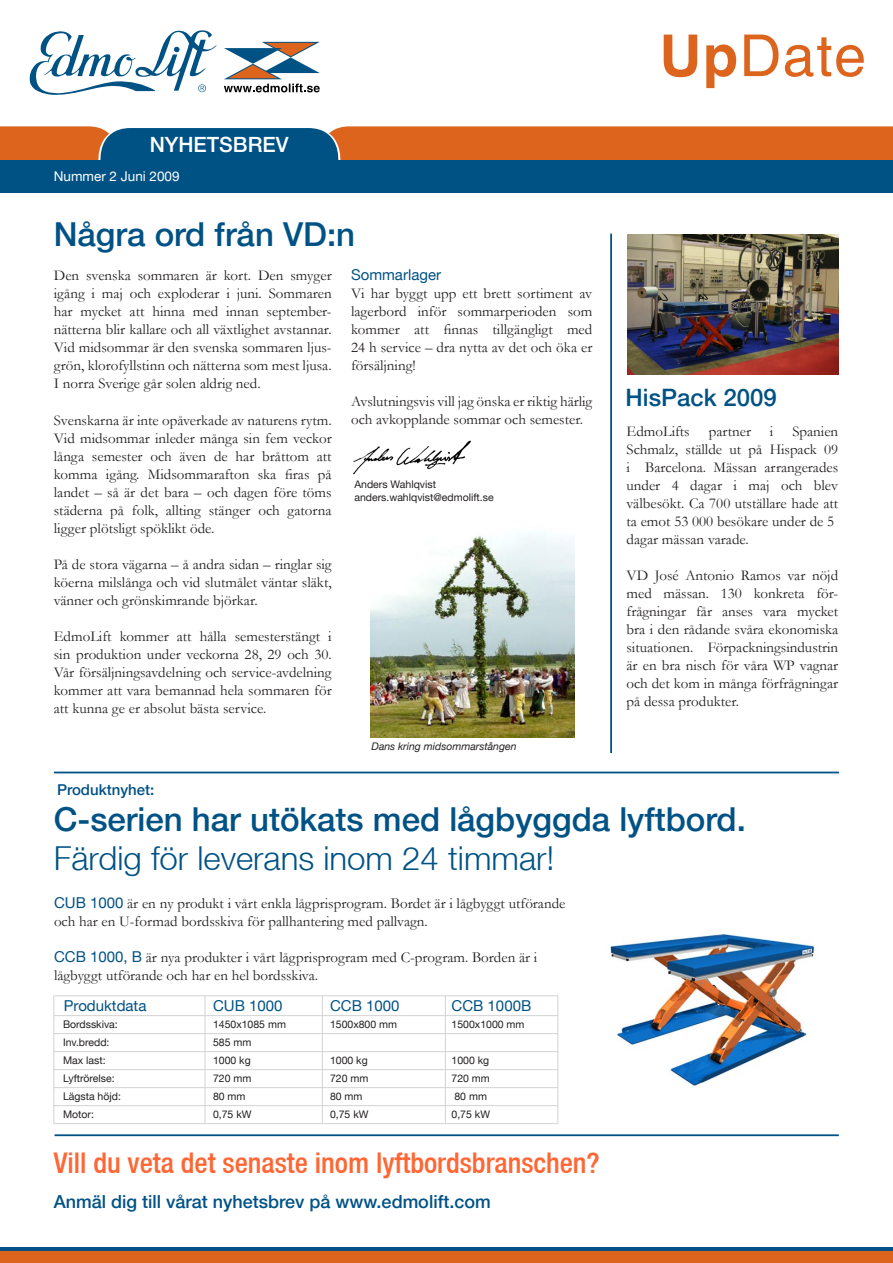
<style>
.page{position:relative;width:893px;height:1263px;background:#fff}
.page>*{position:absolute;margin:0;border:0;box-sizing:border-box;transform-origin:0 0}
.t1{font:500 33px "Helvetica Neue LT";color:#005285}
.t2{font:300 33px "Helvetica Neue LT";color:#005285}
.t3{font:500 condensed 28.5px "Helvetica Neue LT";color:#f63}
.t4{font:500 24px "Helvetica Neue LT";color:#005285}
.t5{font:500 21px "Helvetica Neue LT";color:#fff}
.t6{font:500 18px "Helvetica Neue LT";color:#005285}
.t7{font:15px/18px "Garamond";color:#231f20;text-align:justify}
.t8{font:15px "Helvetica Neue LT";color:#005285}
.t9{font:500 15px "Helvetica Neue LT";color:#005285}
.t10{font:13.5px "Helvetica Neue LT";color:#fff}
.t11{font:10.5px "Helvetica Neue LT";color:#231f20}
.t12{font:italic 10.5px "Helvetica Neue LT";color:#231f20}
.s1{font-family:"Helvetica Neue LT";color:#005285}
</style>
<div class="page">
<hr style="left:0;top:1247px;width:893px;height:4px;background:#005285">
<div style="left:0;top:1251px;width:893px;height:12px;background:#dc641c"></div>
<svg style="left:664px;top:35px;width:33px;height:42px"></svg>
<svg style="left:706px;top:45px;width:30px;height:43px"></svg>
<svg style="left:744px;top:35px;width:35px;height:41px"></svg>
<svg style="left:785px;top:37px;width:79px;height:40px"></svg>
<svg style="left:0;top:126px;width:893px;height:35px;background:#a3643e"></svg>
<div style="left:0;top:161px;width:893px;height:32px;background:#005285"></div>
<svg style="left:29px;top:30px;width:188px;height:65px"></svg>
<svg style="left:224px;top:42px;width:96px;height:50px"></svg>
<hr style="left:610px;top:234px;width:2px;height:519px;background:#005285">
<hr style="left:55px;top:1134px;width:784px;height:2px;background:#005285">
<img style="left:627px;top:234px;width:212px;height:140px">
<img style="left:370px;top:532px;width:204px;height:206px">
<img style="left:610px;top:934px;width:205px;height:152px">
<hr style="left:54px;top:772px;width:785px;height:1px;background:#005285">
<hr style="left:54px;top:1033px;width:504px;height:1px;background:#d4d3d2">
<hr style="left:53px;top:1051px;width:505px;height:1px;background:#d4d3d2">
<hr style="left:53px;top:1069px;width:505px;height:1px;background:#d4d3d2">
<hr style="left:53px;top:1087px;width:504px;height:1px;background:#d4d3d2">
<hr style="left:53px;top:1105px;width:505px;height:1px;background:#d4d3d2">
<hr style="left:53px;top:1123px;width:505px;height:1px;background:#d4d3d2">
<hr style="left:54px;top:1015px;width:504px;height:1px;background:#d4d3d2">
<hr style="left:205px;top:996px;width:1px;height:128px;background:#d4d3d2">
<hr style="left:322px;top:996px;width:1px;height:128px;background:#d4d3d2">
<hr style="left:445px;top:996px;width:1px;height:128px;background:#d4d3d2">
<hr style="left:557px;top:995px;width:1px;height:129px;background:#d4d3d2">
<hr style="left:53px;top:996px;width:1px;height:128px;background:#d4d3d2">
<hr style="left:53px;top:995px;width:505px;height:1px;background:#d4d3d2">
<img style="left:353px;top:440px;width:118px;height:35px">
<p class="t5" style="left:150px;top:132px;width:140px">NYHETSBREV</p>
<p class="t10" style="left:54px;top:168px;width:127px">Nummer 2 Juni 2009</p>
<p class="t1" style="left:54px;top:215px;width:303px">Några ord från VD:n</p>
<p class="t7" style="left:54px;top:265px;width:279px">Den svenska sommaren är kort. Den smyger igång i maj och exploderar i juni. Sommaren har mycket att hinna med innan september&shy;nätterna blir kallare och all växtlighet avstannar.<br>Vid midsommar är den svenska sommaren ljus&shy;grön, klorofyllstinn och nätterna som mest ljusa.<br>I norra Sverige går solen aldrig ned.</p>
<p class="t7" style="left:54px;top:411px;width:279px">Svenskarna är inte opåverkade av naturens rytm.<br>Vid midsommar inleder många sin fem veckor långa semester och även de har bråttom att komma igång. Midsommarafton ska firas på landet – så är det bara – och dagen före töms städerna på folk, allting stänger och gatorna ligger plötsligt spöklikt öde.</p>
<p class="t7" style="left:54px;top:555px;width:279px">På de stora vägarna – å andra sidan – ringlar sig köerna milslånga och vid slutmålet väntar släkt, vänner och grönskimrande björkar.</p>
<p class="t7" style="left:54px;top:627px;width:279px">EdmoLift kommer att hålla semesterstängt i sin produktion under veckorna 28, 29 och 30.<br>Vår försäljningsavdelning och service-avdelning kommer att vara bemannad hela sommaren för att kunna ge er absolut bästa service.</p>
<p class="t9" style="left:57px;top:780px;width:99px">Produktnyhet:</p>
<p class="t8" style="left:351px;top:266px;width:92px">Sommarlager</p>
<p class="t7" style="left:351px;top:284px;width:243px">Vi har byggt upp ett brett sortiment av lagerbord inför sommarperioden som kommer att finnas tillgängligt med 24 h service – dra nytta av det och öka er försäljning!</p>
<p class="t7" style="left:351px;top:392px;width:243px">Avslutningsvis vill jag önska er riktig härlig och avkopplande sommar och semester.</p>
<p class="t11" style="left:354px;top:478px;width:83px">Anders Wahlqvist</p>
<p class="t11" style="left:354px;top:491px;width:141px">anders.wahlqvist@edmolift.se</p>
<p class="t12" style="left:372px;top:740px;width:146px">Dans kring midsommarstången</p>
<p class="t4" style="left:626px;top:384px;width:153px">HisPack 2009</p>
<p class="t7" style="left:626px;top:422px;width:65px">EdmoLifts</p>
<p class="t7" style="left:709px;top:422px;width:44px">partner</p>
<p class="t7" style="left:770px;top:422px;width:5px">i</p>
<p class="t7" style="left:626px;top:422px;width:213px;text-indent:166px">Spanien Schmalz, ställde ut på Hispack 09 i Barcelona. Mässan arrangerades under 4 dagar i maj och blev välbesökt. Ca 700 utställare hade att ta emot 53 000 besökare under de 5</p>
<p class="t7" style="left:626px;top:530px;width:124px">dagar mässan varade.</p>
<p class="t7" style="left:626px;top:566px;width:213px">VD José Antonio Ramos var nöjd med mässan. 130 konkreta för&shy;frågningar får anses vara mycket bra i den rådande svåra ekonomiska situationen. Förpackningsindustrin är en bra nisch för våra WP vagnar och det kom in många förfrågningar på dessa produkter.</p>
<p class="t1" style="left:54px;top:799px;width:694px">C-serien har utökats med lågbyggda lyftbord.</p>
<p class="t2" style="left:54px;top:838px;width:502px">Färdig för leverans inom 24 timmar!</p>
<p class="t7" style="left:54px;top:894px;width:513px"><span class="s1">CUB 1000</span> är en ny produkt i vårt enkla lågprisprogram. Bordet är i lågbyggt utförande och har en U-formad bordsskiva för pallhantering med pallvagn.</p>
<p class="t7" style="left:54px;top:948px;width:485px"><span class="s1">CCB 1000, B</span> är nya produkter i vårt lågprisprogram med C-program. Borden är i</p>
<p class="t7" style="left:54px;top:966px;width:266px">lågbyggt utförande och har en hel bordsskiva.</p>
<p class="t8" style="left:213px;top:997px;width:71px">CUB 1000</p>
<p class="t8" style="left:330px;top:997px;width:71px">CCB 1000</p>
<p class="t8" style="left:452px;top:997px;width:81px">CCB 1000B</p>
<p class="t11" style="left:63px;top:1018px;width:56px">Bordsskiva:</p>
<p class="t11" style="left:213px;top:1018px;width:74px">1450x1085 mm</p>
<p class="t11" style="left:330px;top:1018px;width:69px">1500x800 mm</p>
<p class="t11" style="left:452px;top:1018px;width:74px">1500x1000 mm</p>
<p class="t11" style="left:63px;top:1036px;width:48px">Inv.bredd:</p>
<p class="t11" style="left:213px;top:1036px;width:40px">585 mm</p>
<p class="t11" style="left:63px;top:1054px;width:44px">Max last:</p>
<p class="t11" style="left:213px;top:1054px;width:39px">1000 kg</p>
<p class="t11" style="left:330px;top:1054px;width:39px">1000 kg</p>
<p class="t11" style="left:451px;top:1054px;width:39px">1000 kg</p>
<p class="t11" style="left:63px;top:1072px;width:53px">Lyftrörelse:</p>
<p class="t11" style="left:213px;top:1072px;width:40px">720 mm</p>
<p class="t11" style="left:330px;top:1072px;width:40px">720 mm</p>
<p class="t11" style="left:451px;top:1072px;width:40px">720 mm</p>
<p class="t11" style="left:63px;top:1090px;width:59px">Lägsta höjd:</p>
<p class="t11" style="left:213px;top:1090px;width:34px">80 mm</p>
<p class="t11" style="left:330px;top:1090px;width:34px">80 mm</p>
<p class="t11" style="left:454px;top:1090px;width:34px">80 mm</p>
<p class="t11" style="left:63px;top:1108px;width:32px">Motor:</p>
<p class="t11" style="left:213px;top:1108px;width:40px">0,75 kW</p>
<p class="t11" style="left:330px;top:1108px;width:40px">0,75 kW</p>
<p class="t11" style="left:451px;top:1108px;width:40px">0,75 kW</p>
<p class="t8" style="left:64px;top:997px;width:84px">Produktdata</p>
<p class="t3" style="left:54px;top:1146px;width:547px">Vill du veta det senaste inom lyftbordsbranschen?</p>
<p class="t6" style="left:54px;top:1190px;width:438px">Anmäl dig till vårat nyhetsbrev på www.edmolift.com</p>
</div>
